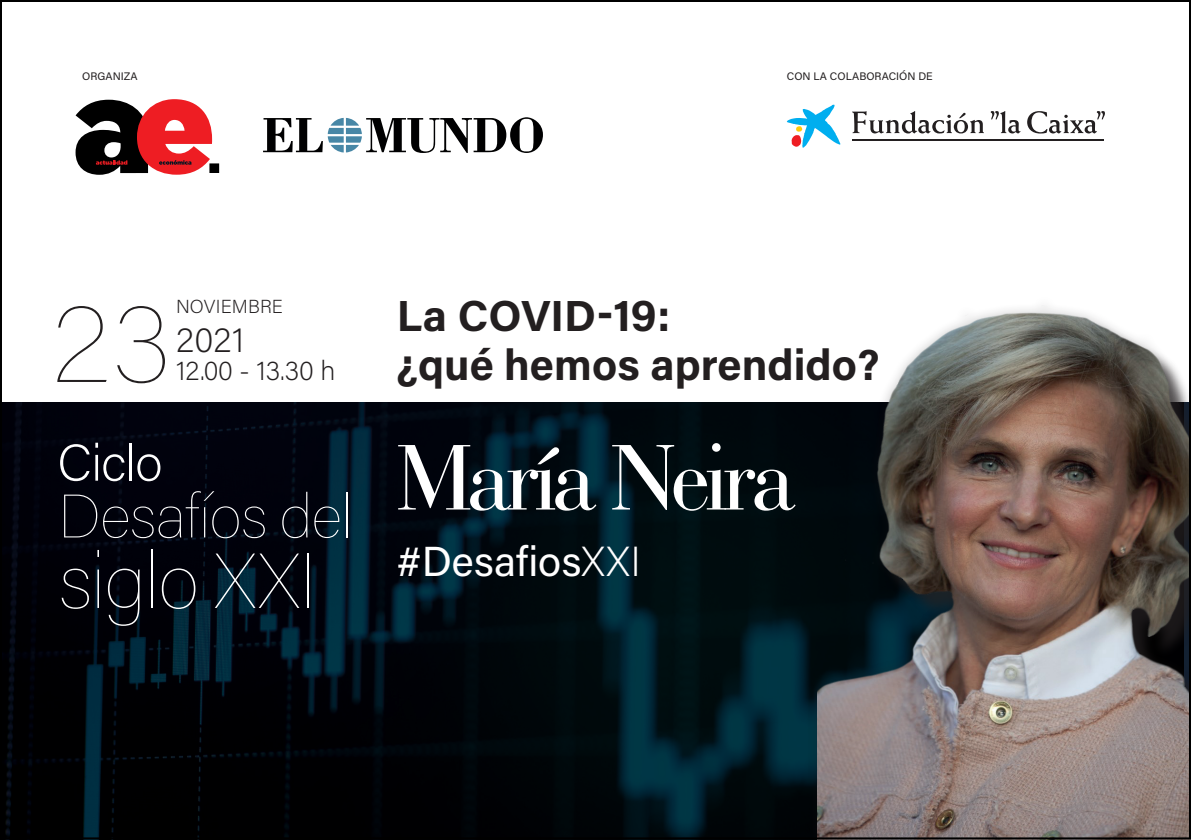
<style>
.page{position:relative;width:1191px;height:840px;background:#fff}
.page>*{position:absolute;margin:0;border:0;box-sizing:border-box;transform-origin:0 0}
.t1{font:112.6px "Acumin Variable Concept";color:#231f20}
.t2{font:97.2px "Bauer Bodoni BT";letter-spacing:-.04em;color:#fff}
.t3{font:60.8px "Acumin Variable Concept";letter-spacing:-.02em;color:#fff}
.t4{font:51.6px "Acumin Variable Concept";letter-spacing:-.02em;color:#fff}
.t5{font:43.4px/48.8px "Acumin Variable Concept";letter-spacing:.05em;color:#231f20}
.t6{font:42px "Acumin Variable Concept";letter-spacing:.03em;color:#fff}
.t7{font:35.4px "Acumin Variable Concept";color:#231f20}
.t8{font:27.4px "Acumin Variable Concept";letter-spacing:-.01em;color:#231f20}
.t9{font:18.8px "Acumin Variable Concept";letter-spacing:.005em;color:#231f20}
.t10{font:11px "Acumin Variable Concept";letter-spacing:.02em;color:#231f20}
.s1{font-size:77.2px}
</style>
<div class="page">
<svg style="left:0;top:403px;width:806px;height:436px;background:#000b12"></svg>
<div style="left:806px;top:295px;width:385px;height:544px;background:#231f20;opacity:.2"></div>
<img style="left:817px;top:295px;width:374px;height:544px">
<svg style="left:787px;top:105px;width:53px;height:43px"></svg>
<hr style="left:853px;top:140px;width:251px;height:1px;background:#231f20">
<svg style="left:852px;top:111px;width:132px;height:22px"></svg>
<svg style="left:990px;top:111px;width:30px;height:22px"></svg>
<svg style="left:1027px;top:111px;width:78px;height:22px"></svg>
<svg style="left:76px;top:99px;width:143px;height:76px"></svg>
<svg style="left:263px;top:117px;width:280px;height:36px"></svg>
<p class="t10" style="left:82px;top:69px;width:57px">ORGANIZA</p>
<p class="t10" style="left:787px;top:69px;width:147px">CON LA COLABORACIÓN DE</p>
<h1 class="t1" style="left:52px;top:265px;width:123px">23</h1>
<p class="t9" style="left:176px;top:293px;width:108px">NOVIEMBRE</p>
<p class="t7" style="left:176px;top:315px;width:70px">2021</p>
<p class="t8" style="left:176px;top:351px;width:161px">12.00 - 13.30 h</p>
<p class="t5" style="left:397px;top:290px;width:482px">La COVID-19:<br>¿qué hemos aprendido?</p>
<p class="t4" style="left:57px;top:427px;width:107px">Ciclo</p>
<h3 class="t3" style="left:58px;top:474px;width:297px">Desafíos del</h3>
<p class="t6" style="left:58px;top:532px;width:584px"><span class="s1">siglo XXI</span> #DesafiosXXI</p>
<h2 class="t2" style="left:397px;top:418px;width:399px">María Neira</h2>
</div>
